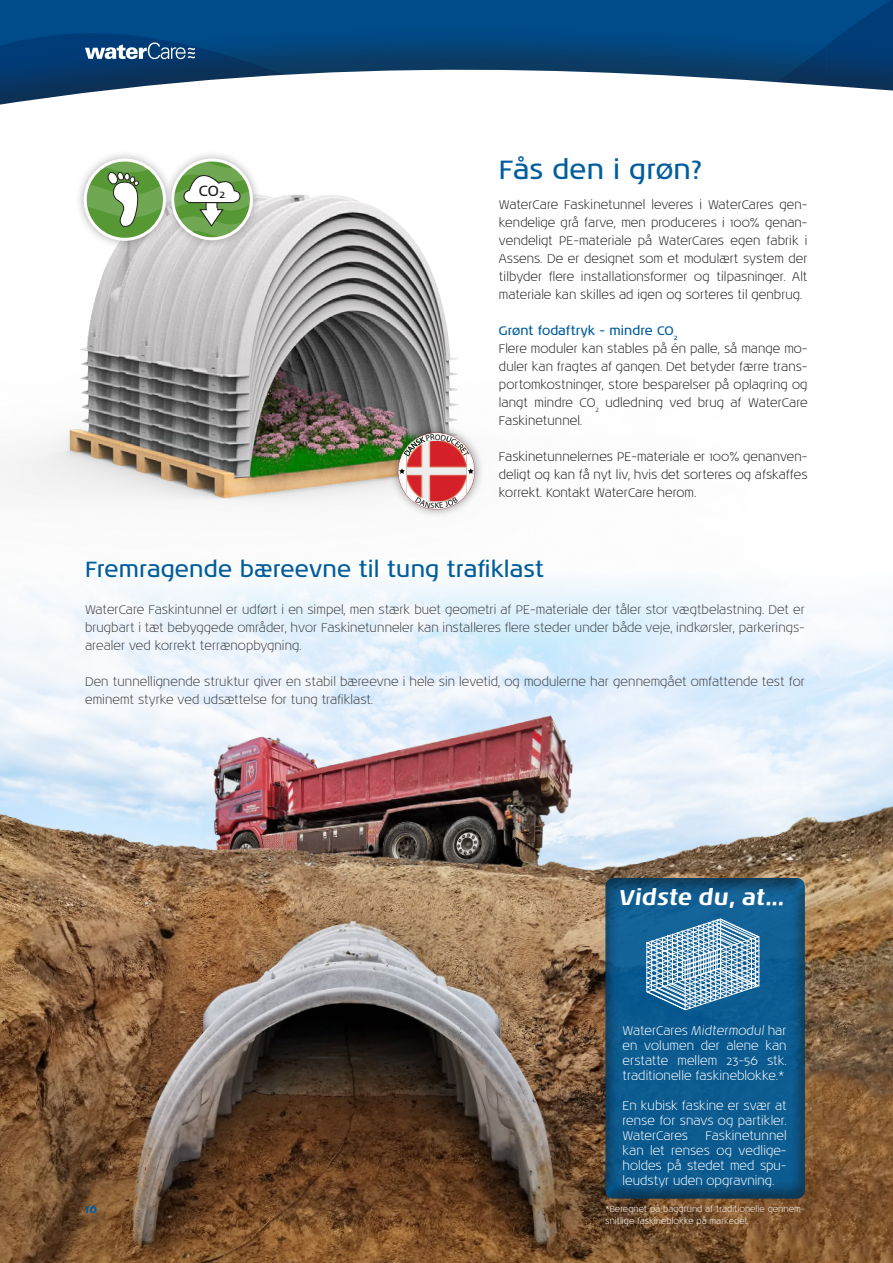
<style>
.page{position:relative;width:893px;height:1263px;background:#fff}
.page>*{position:absolute;margin:0;border:0;box-sizing:border-box;transform-origin:0 0}
.t1{font:27px "Noa LT Std";letter-spacing:.005em;color:#005d9c}
.t2{font:22.5px "Noa LT Std";color:#005d9c}
.t3{font:italic 700 21.9px "Noa LT Std";color:#fff}
.t4{font:15.15px "Noa LT Std";color:#231f20}
.t5{font:300 12.75px/18px "Noa LT Std";color:#231f20;text-align:justify}
.t6{font:300 12.75px/18px "Noa LT Std";color:#3e3e3f;text-align:justify}
.t7{font:300 12.75px/15px "Noa LT Std";color:#fff;text-align:justify}
.t8{font:12.75px "Noa LT Std";color:#005d9c}
.t9{font:italic 700 12px "Noa LT Std";color:#005d9c}
.t10{font:300 9px/12px "Noa LT Std";color:#fff}
.s1{font-style:italic}
</style>
<div class="page">
<div style="left:0;top:0;width:827px;height:25px;background:#004b89"></div>
<div style="left:0;top:25px;width:893px;height:757px;background:#231f20;opacity:.4"></div>
<svg style="left:0;top:52px;width:893px;height:127px"></svg>
<svg style="left:85px;top:43px;width:110px;height:16px"></svg>
<img style="left:0;top:179px;width:893px;height:257px">
<div style="left:162px;top:150px;width:100px;height:99px;background:#231f20;opacity:.35"></div>
<svg style="left:175px;top:160px;width:76px;height:79px"></svg>
<div style="left:75px;top:150px;width:100px;height:99px;background:#231f20;opacity:.35"></div>
<svg style="left:85px;top:160px;width:79px;height:79px"></svg>
<img style="left:0;top:436px;width:893px;height:158px">
<img style="left:0;top:594px;width:893px;height:669px">
<div style="left:604px;top:876px;width:202px;height:323px;background:#231f20;opacity:.5"></div>
<svg style="left:646px;top:918px;width:114px;height:92px;background:#6f9fbf"></svg>
<div style="left:389px;top:423px;width:95px;height:96px;background:#231f20;opacity:.45"></div>
<div style="left:396px;top:431px;width:81px;height:81px;background:#231f20;opacity:.15"></div>
<img style="left:398px;top:432px;width:77px;height:78px">
<p class="t4" style="left:199px;top:182px;width:28px">CO<sub>2</sub></p>
<p class="t1" style="left:499px;top:154px;width:205px">Fås den i grøn?</p>
<p class="t5" style="left:499px;top:196px;width:310px">WaterCare Faskinetunnel leveres i WaterCares gen&shy;kendelige grå farve, men produceres i 100% genan&shy;vendeligt PE-materiale på WaterCares egen fabrik i Assens. De er designet som et modulært system der tilbyder flere installationsformer og tilpasninger. Alt materiale kan skilles ad igen og sorteres til genbrug.</p>
<p class="t8" style="left:499px;top:323px;width:180px">Grønt fodaftryk - mindre CO<sub>2</sub></p>
<p class="t5" style="left:499px;top:340px;width:310px">Flere moduler kan stables på én palle, så mange mo&shy;duler kan fragtes af gangen. Det betyder færre trans&shy;portomkostninger, store besparelser på oplagring og langt mindre CO<sub>2</sub> udledning ved brug af WaterCare Faskinetunnel.</p>
<p class="t5" style="left:499px;top:448px;width:310px">Faskinetunnelernes PE-materiale er 100% genanven&shy;deligt og kan få nyt liv, hvis det sorteres og afskaffes korrekt. Kontakt WaterCare herom.</p>
<p class="t2" style="left:85px;top:556px;width:461px">Fremragende bæreevne til tung trafiklast</p>
<p class="t6" style="left:85px;top:601px;width:721px">WaterCare Faskintunnel er udført i en simpel, men stærk buet geometri af PE-materiale der tåler stor vægtbelastning. Det er brugbart i tæt bebyggede områder, hvor Faskinetunneler kan installeres flere steder under både veje, indkørsler, parkerings&shy;arealer ved korrekt terrænopbygning.</p>
<p class="t6" style="left:85px;top:673px;width:721px">Den tunnellignende struktur giver en stabil bæreevne i hele sin levetid, og modulerne har gennemgået omfattende test for eminemt styrke ved udsættelse for tung trafiklast.</p>
<p class="t9" style="left:85px;top:1201px;width:14px">16</p>
<p class="t3" style="left:620px;top:884px;width:166px">Vidste du, at...</p>
<p class="t7" style="left:623px;top:1023px;width:166px">WaterCares <span class="s1">Midtermodul</span> har en volumen der alene kan erstatte mellem 23-56 stk. traditionelle faskineblokke.*</p>
<p class="t7" style="left:623px;top:1098px;width:166px">En kubisk faskine er svær at rense for snavs og partikler.<br>WaterCares</p>
<p class="t7" style="left:623px;top:1128px;width:166px;text-indent:83px">Faskinetunnel kan let renses og vedlige&shy;holdes på stedet med spu&shy;leudstyr uden opgravning.</p>
<p class="t10" style="left:605px;top:1203px;width:201px">*Beregnet på baggrund af traditionelle gennem&shy;snitlige faskineblokke på markedet.</p>
</div>
